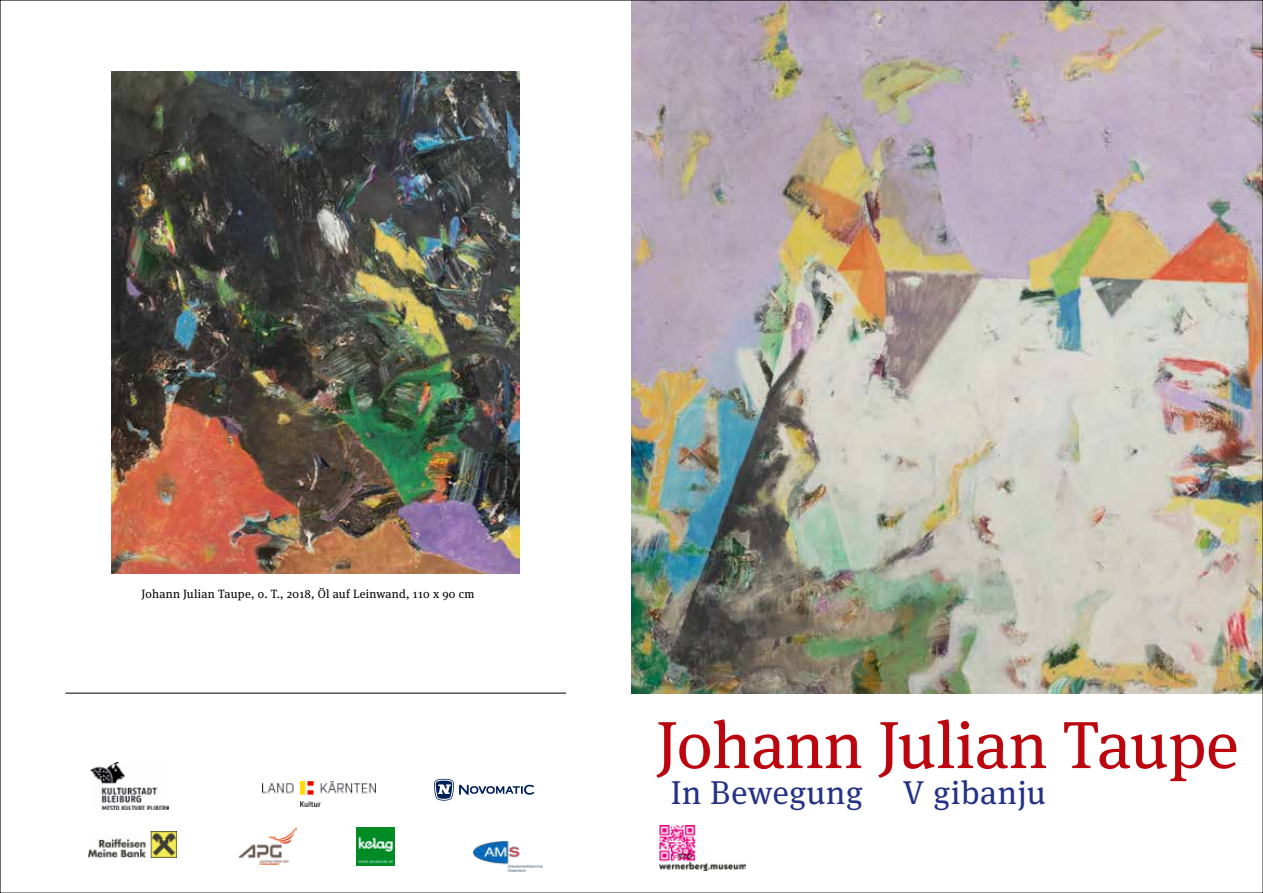
<style>
.page{position:relative;width:1263px;height:893px;background:#fff}
.page>*{position:absolute;margin:0;border:0;box-sizing:border-box;transform-origin:0 0}
.t1{font:66.6px "Meta Serif Pro";color:#bc060f}
.t2{font:33px "Meta Serif Pro";letter-spacing:.02em;color:#243285}
.t3{font:12px "Meta Serif Pro";letter-spacing:.02em;color:#000}
</style>
<div class="page">
<img style="left:631px;top:2px;width:630px;height:691px">
<img style="left:263px;top:782px;width:113px;height:25px">
<svg style="left:434px;top:779px;width:100px;height:22px"></svg>
<img style="left:88px;top:832px;width:88px;height:26px">
<img style="left:238px;top:827px;width:59px;height:37px">
<img style="left:356px;top:828px;width:38px;height:37px">
<img style="left:473px;top:841px;width:70px;height:30px">
<img style="left:90px;top:762px;width:79px;height:47px">
<img style="left:659px;top:825px;width:86px;height:46px">
<img style="left:112px;top:71px;width:408px;height:503px">
<hr style="left:65px;top:693px;width:501px;height:1px;background:#000">
<p class="t3" style="left:142px;top:585px;width:334px">Johann Julian Taupe, o. T., 2018, Öl auf Leinwand, 110 x 90 cm</p>
<h1 class="t1" style="left:656px;top:697px;width:584px">Johann Julian Taupe</h1>
<h2 class="t2" style="left:671px;top:769px;width:377px">In Bewegung V gibanju</h2>
</div>
